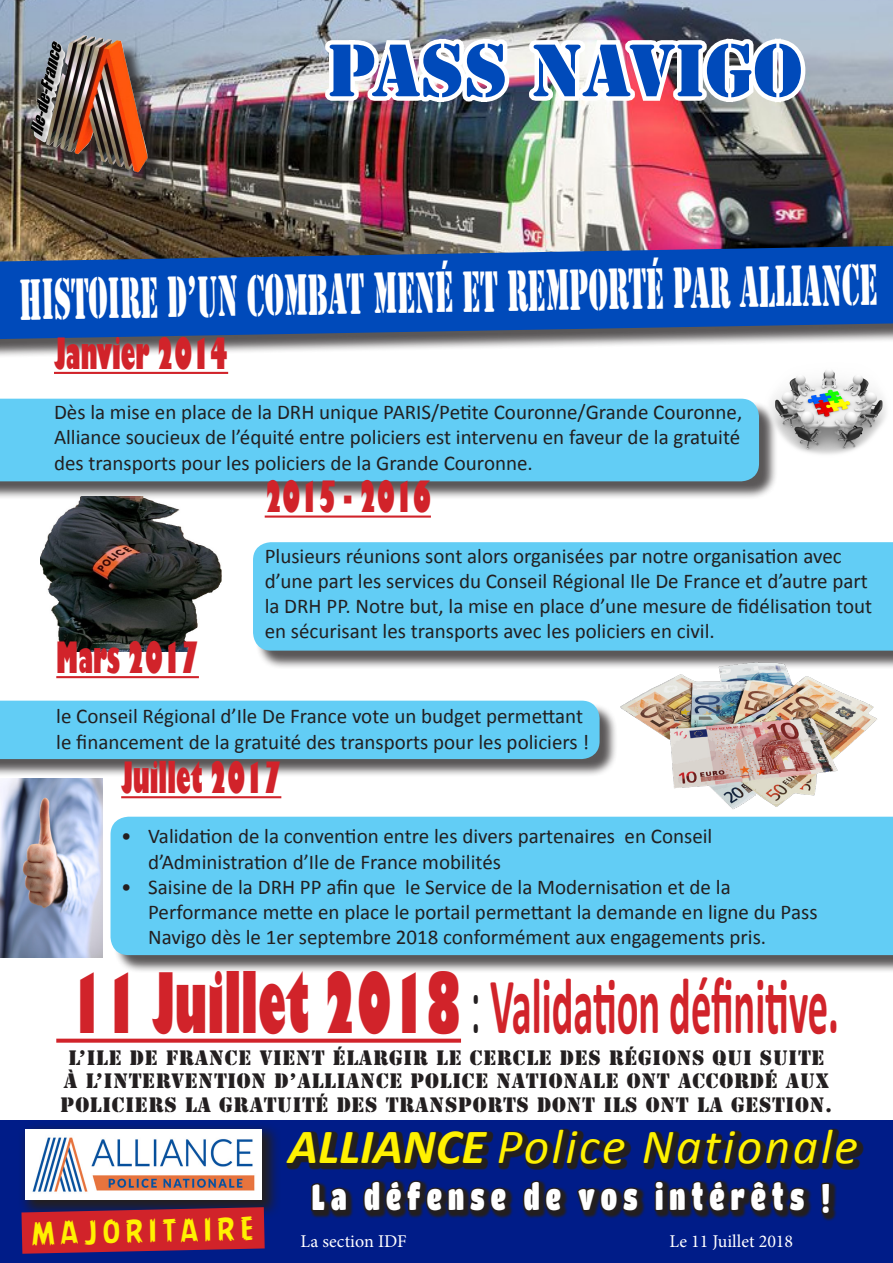
<style>
.page{position:relative;width:893px;height:1263px;background:#fff}
.page>*{position:absolute;margin:0;border:0;box-sizing:border-box;transform-origin:0 0}
.t1{font:700 81px "Calibri";color:#d1232a;scale:.5 1}
.t2{font:69px "Stencil Std";color:#004aba}
.t3{font:54px "Stencil Std";color:#fff;scale:.5 1}
.t4{font:italic 49.5px "Calibri";letter-spacing:.05em;color:#fff101}
.t5{font:800 42px "Gill Sans";color:#d1232a;scale:.5 1}
.t6{font:36px "Titan One";letter-spacing:.25em;color:#fff;scale:.67 1}
.t7{font:30px "Angry Birds";color:#fff101}
.t8{font:21px/25.2px "Calibri";color:#231f20}
.t9{font:19.5px/23.4px "Stencil Std";letter-spacing:.04em;color:#231f20;text-align:center}
.t10{font:18px "Minion Pro";color:#fff}
.s1{font-family:"Gill Sans";font-weight:800}
.s2{font-weight:400;color:#231f20}
.s3{font-weight:700}
</style>
<div class="page">
<img style="left:40px;top:500px;width:181px;height:152px">
<div style="left:113px;top:819px;width:780px;height:155px;background:#231f20;opacity:.75"></div>
<div style="left:111px;top:817px;width:782px;height:138px;background:#62cdf5"></div>
<div style="left:0;top:703px;width:618px;height:74px;background:#231f20;opacity:.75"></div>
<div style="left:0;top:701px;width:600px;height:58px;background:#62cdf5"></div>
<div style="left:255px;top:545px;width:638px;height:124px;background:#231f20;opacity:.75"></div>
<div style="left:253px;top:542px;width:640px;height:109px;background:#62cdf5"></div>
<div style="left:0;top:401px;width:778px;height:99px;background:#231f20;opacity:.75"></div>
<div style="left:0;top:399px;width:759px;height:82px;background:#62cdf5"></div>
<img style="left:0;top:0;width:893px;height:246px">
<div style="left:0;top:247px;width:893px;height:112px;background:#231f20;opacity:.75"></div>
<svg style="left:0;top:246px;width:893px;height:93px;background:#124eaa"></svg>
<div style="left:0;top:1120px;width:893px;height:143px;background:#001c88"></div>
<svg style="left:286px;top:1128px;width:578px;height:42px;fill:#221e21"></svg>
<svg style="left:349px;top:1183px;width:488px;height:36px"></svg>
<svg style="left:311px;top:1183px;width:38px;height:35px"></svg>
<svg style="left:361px;top:1180px;width:148px;height:34px"></svg>
<svg style="left:521px;top:1180px;width:42px;height:34px"></svg>
<svg style="left:575px;top:1128px;width:66px;height:86px"></svg>
<svg style="left:652px;top:1180px;width:155px;height:34px"></svg>
<svg style="left:819px;top:1182px;width:14px;height:39px"></svg>
<svg style="left:22px;top:1126px;width:255px;height:89px;background:#2f3862"></svg>
<img style="left:26px;top:1130px;width:236px;height:69px">
<svg style="left:21px;top:1207px;width:244px;height:47px;background:#b72232"></svg>
<img style="left:319px;top:33px;width:195px;height:74px">
<img style="left:524px;top:32px;width:286px;height:77px">
<svg style="left:56px;top:1039px;width:405px;height:4px;background:#d4343a"></svg>
<hr style="left:54px;top:372px;width:174px;height:2px;background:#d1232a">
<hr style="left:265px;top:515px;width:166px;height:3px;background:#d1232a">
<hr style="left:56px;top:676px;width:143px;height:2px;background:#d1232a">
<hr style="left:121px;top:796px;width:160px;height:2px;background:#d1232a">
<img style="left:619px;top:661px;width:260px;height:148px">
<img style="left:759px;top:358px;width:134px;height:104px">
<img style="left:0;top:778px;width:103px;height:180px">
<div style="left:34px;top:38px;width:132px;height:152px;background:#231f20;opacity:.75"></div>
<img style="left:31px;top:35px;width:82px;height:130px">
<p class="t2" style="left:327px;top:26px;width:476px">PASS NAVIGO</p>
<p class="t3" style="left:18px;top:265px;width:1718px;rotate:-1deg">HISTOIRE D’UN COMBAT MENÉ ET REMPORTÉ PAR ALLIANCE</p>
<p class="t5" style="left:54px;top:327px;width:350px">Janvier 2014</p>
<p class="t8" style="left:54px;top:400px;width:690px;text-align:justify">Dès la mise en place de la DRH unique PARIS/Petite Couronne/Grande Couronne, Alliance soucieux de l’équité entre policiers est intervenu en faveur de la gratuité des transports pour les policiers de la Grande Couronne.</p>
<p class="t5" style="left:265px;top:471px;width:334px">2015 - 2016</p>
<p class="t8" style="left:265px;top:543px;width:609px">Plusieurs réunions sont alors organisées par notre organisation avec d’une part les services du Conseil Régional Ile De France et d’autre part la DRH PP. Notre but, la mise en place d’une mesure de fidélisation tout en sécurisant les transports avec les policiers en civil.</p>
<p class="t5" style="left:56px;top:631px;width:287px">Mars 2017</p>
<p class="t8" style="left:56px;top:704px;width:535px">le Conseil Régional d’Ile De France vote un budget permettant le financement de la gratuité des transports pour les policiers !</p>
<p class="t5" style="left:121px;top:751px;width:322px">Juillet 2017</p>
<p class="t8" style="left:148px;top:824px;width:566px;text-indent:-27px">• Validation de la convention entre les divers partenaires en Conseil d’Administration d’Ile de France mobilités</p>
<p class="t8" style="left:148px;top:874px;width:671px;text-indent:-27px">• Saisine de la DRH PP afin que le Service de la Modernisation et de la<br>Performance mette en place le portail permettant la demande en ligne du Pass<br>Navigo dès le 1er septembre 2018 conformément aux engagements pris.</p>
<p class="t1" style="left:70px;top:954px;width:1540px"><span class="s1">11 Juillet 2018</span> <span class="s2">:</span> Validation définitive.</p>
<p class="t9" style="left:61px;top:1046px;width:773px">L’ILE DE FRANCE VIENT ÉLARGIR LE CERCLE DES RÉGIONS QUI SUITE<br>À L’INTERVENTION D’ALLIANCE POLICE NATIONALE ONT ACCORDÉ AUX<br>POLICIERS LA GRATUITÉ DES TRANSPORTS DONT ILS ONT LA GESTION.</p>
<p class="t7" style="left:32px;top:1213px;width:223px;rotate:-1deg">MAJORITAIRE</p>
<p class="t4" style="left:288px;top:1113px;width:571px"><span class="s3">ALLIANCE</span> Police Nationale</p>
<p class="t6" style="left:312px;top:1175px;width:775px">La défense de vos intérêts !</p>
<p class="t10" style="left:301px;top:1229px;width:108px">La section IDF</p>
<p class="t10" style="left:669px;top:1229px;width:125px">Le 11 Juillet 2018</p>
</div>
